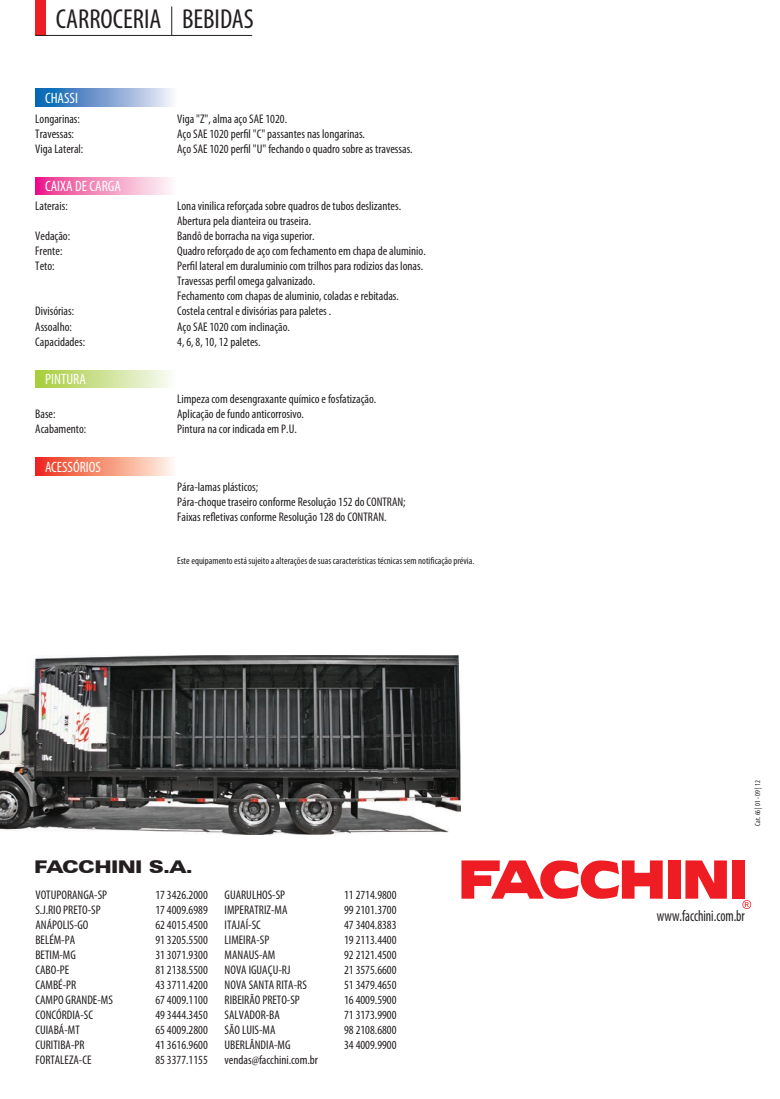
<style>
.page{position:relative;width:780px;height:1099px;background:#fff}
.page>*{position:absolute;margin:0;border:0;box-sizing:border-box;transform-origin:0 0}
.t1{font:condensed 27.5px "Myriad Pro";color:#231f20}
.t2{font:900 expanded 17.5px "Zurich BT";color:#231f20}
.t3{font:condensed 15.75px "Myriad Pro";color:#231f20;scale:.84 1}
.t4{font:condensed 15px "Myriad Pro";color:#fff}
.t5{font:condensed 12.5px/15px "Myriad Pro";color:#231f20}
.t6{font:condensed 10px "Myriad Pro";color:#231f20}
.t7{font:condensed 7.5px "Myriad Pro";color:#231f20}
</style>
<div class="page">
<div style="left:35px;top:0;width:11px;height:35px;background:#ee1d23"></div>
<hr style="left:35px;top:35px;width:217px;height:1px;background:#231f20">
<svg style="left:35px;top:89px;width:138px;height:18px;background:#78a2d2"></svg>
<svg style="left:35px;top:177px;width:136px;height:18px;background:#f390c0"></svg>
<div style="left:35px;top:370px;width:142px;height:18px;background:linear-gradient(to right,#a6cc39,#fbfcfa)"></div>
<svg style="left:35px;top:457px;width:138px;height:18px;background:#f5917b"></svg>
<svg style="left:171px;top:7px;width:1px;height:28px"></svg>
<img style="left:0;top:655px;width:460px;height:179px">
<div style="left:731px;top:860px;width:13px;height:38px;background:#ee1d23"></div>
<svg style="left:685px;top:860px;width:41px;height:38px"></svg>
<div style="left:667px;top:860px;width:13px;height:38px;background:#ee1d23"></div>
<svg style="left:461px;top:860px;width:201px;height:38px"></svg>
<svg style="left:742px;top:900px;width:9px;height:9px"></svg>
<h1 class="t1" style="left:56px;top:4px;width:199px">CARROCERIA BEBIDAS</h1>
<p class="t4" style="left:45px;top:90px;width:34px">CHASSI</p>
<p class="t5" style="left:35px;top:111px;width:50px">Longarinas:<br>Travessas:<br>Viga Lateral:</p>
<p class="t4" style="left:45px;top:178px;width:77px">CAIXA DE CARGA</p>
<p class="t5" style="left:35px;top:199px;width:34px">Laterais:</p>
<p class="t5" style="left:35px;top:229px;width:36px">Vedação:<br>Frente:<br>Teto:</p>
<p class="t5" style="left:35px;top:304px;width:51px">Divisórias:<br>Assoalho:<br>Capacidades:</p>
<p class="t4" style="left:45px;top:371px;width:42px">PINTURA</p>
<p class="t5" style="left:35px;top:407px;width:53px">Base:<br>Acabamento:</p>
<p class="t4" style="left:45px;top:458px;width:57px">ACESSÓRIOS</p>
<p class="t5" style="left:177px;top:111px;width:237px">Viga "Z", alma aço SAE 1020.<br>Aço SAE 1020 perfil "C" passantes nas longarinas.<br>Aço SAE 1020 perfil "U" fechando o quadro sobre as travessas.</p>
<p class="t5" style="left:177px;top:199px;width:250px">Lona vinilica reforçada sobre quadros de tubos deslizantes.<br>Abertura pela dianteira ou traseira.<br>Bandô de borracha na viga superior.<br>Quadro reforçado de aço com fechamento em chapa de aluminio.<br>Perfil lateral em duraluminio com trilhos para rodizios das Ionas.<br>Travessas perfil omega galvanizado.<br>Fechamento com chapas de aluminio, coladas e rebitadas.<br>Costela central e divisórias para paletes .<br>Aço SAE 1020 com inclinação.<br>4, 6, 8, 10, 12 paletes.</p>
<p class="t5" style="left:177px;top:392px;width:200px">Limpeza com desengraxante químico e fosfatização.<br>Aplicação de fundo anticorrosivo.<br>Pintura na cor indicada em P.U.</p>
<p class="t5" style="left:177px;top:479px;width:230px">Pára-lamas plásticos;<br>Pára-choque traseiro conforme Resolução 152 do CONTRAN;<br>Faixas refletivas conforme Resolução 128 do CONTRAN.</p>
<p class="t6" style="left:177px;top:554px;width:299px">Este equipamento está sujeito a alterações de suas características técnicas sem notificação prévia.</p>
<h2 class="t2" style="left:34px;top:856px;width:160px">FACCHINI S.A.</h2>
<p class="t5" style="left:35px;top:887px;width:79px">VOTUPORANGA-SP<br>S.J.RIO PRETO-SP<br>ANÁPOLIS-GO<br>BELÉM-PA<br>BETIM-MG<br>CABO-PE<br>CAMBÉ-PR<br>CAMPO GRANDE-MS<br>CONCÓRDIA-SC<br>CUIABÁ-MT<br>CURITIBA-PR<br>FORTALEZA-CE</p>
<p class="t5" style="left:224px;top:887px;width:95px">GUARULHOS-SP<br>IMPERATRIZ-MA<br>ITAJAÍ-SC<br>LIMEIRA-SP<br>MANAUS-AM<br>NOVA IGUAÇU-RJ<br>NOVA SANTA RITA-RS<br>RIBEIRÃO PRETO-SP<br>SALVADOR-BA<br>SÃO LUIS-MA<br>UBERLÂNDIA-MG vendas@facchini.com.br</p>
<p class="t5" style="left:155px;top:887px;width:54px;text-align:justify">17 3426.2000<br>17 4009.6989<br>62 4015.4500<br>91 3205.5500<br>31 3071.9300<br>81 2138.5500<br>43 3711.4200<br>67 4009.1100<br>49 3444.3450<br>65 4009.2800<br>41 3616.9600<br>85 3377.1155</p>
<p class="t5" style="left:344px;top:887px;width:54px;text-align:justify">11 2714.9800<br>99 2101.3700<br>47 3404.8383<br>19 2113.4400<br>92 2121.4500<br>21 3575.6600<br>51 3479.4650<br>16 4009.5900<br>71 3173.9900<br>98 2108.6800<br>34 4009.9900</p>
<p class="t7" style="left:753px;top:825px;width:47px;rotate:-90deg">Cat. 66 | 01 - 09 | 12</p>
<p class="t3" style="left:657px;top:907px;width:106px">www.facchini.com.br</p>
</div>
